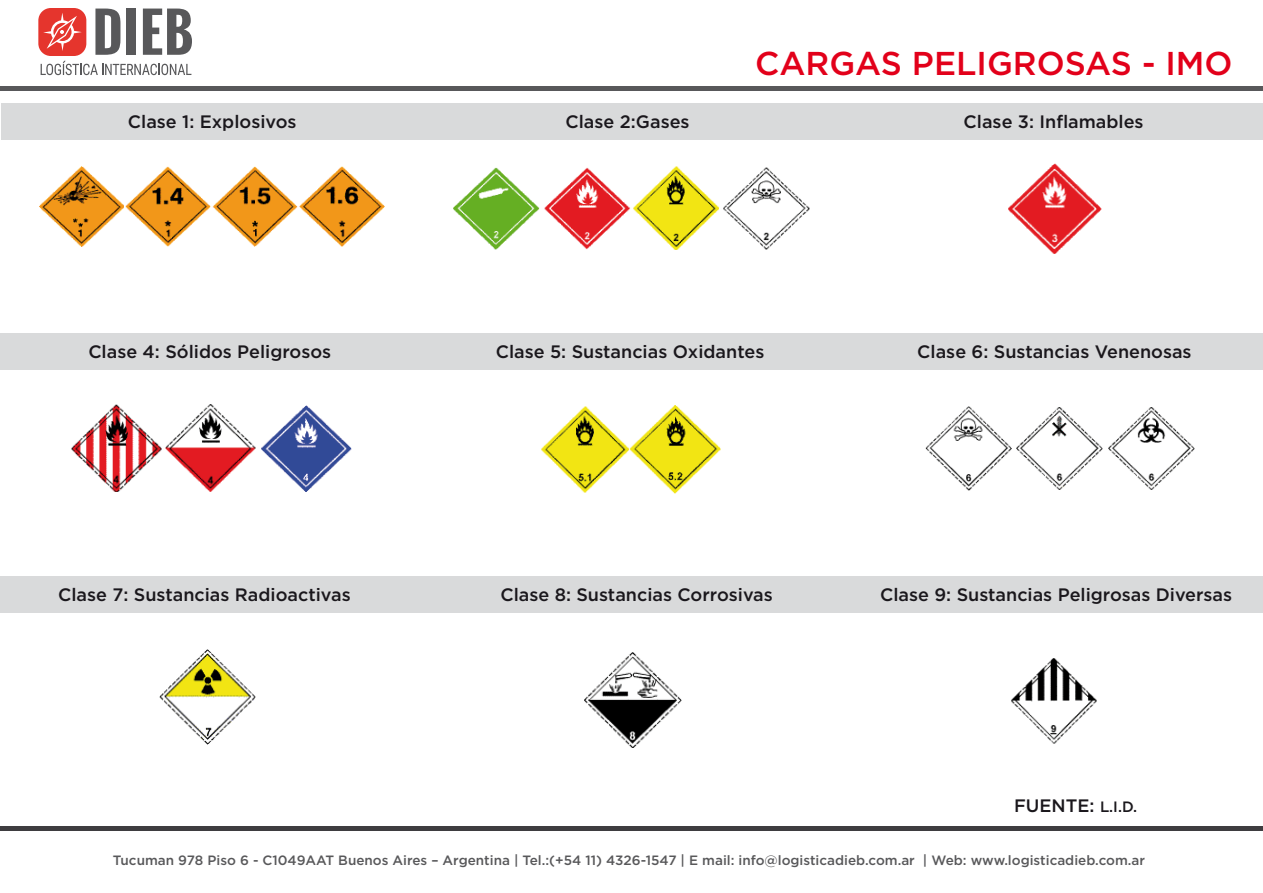
<style>
.page{position:relative;width:1263px;height:893px;background:#fff}
.page>*{position:absolute;margin:0;border:0;box-sizing:border-box;transform-origin:0 0}
.t1{font:500 33px "Gotham";color:#e2001a}
.t2{font:500 18px "Gotham";color:#1a171c}
.t3{font:500 13.5px "Gotham";color:#58585a}
.s1{font-size:15px}
</style>
<div class="page">
<div style="left:0;top:576px;width:1263px;height:36px;background:#d9dadb"></div>
<div style="left:0;top:333px;width:1263px;height:36px;background:#d9dadb"></div>
<div style="left:2px;top:104px;width:1261px;height:36px;background:#d9dadb"></div>
<div style="left:0;top:86px;width:1263px;height:5px;background:#58585a"></div>
<hr style="left:0;top:827px;width:1263px;height:4px;background:#3e3d40">
<img style="left:40px;top:167px;width:170px;height:79px">
<img style="left:213px;top:167px;width:85px;height:79px">
<img style="left:300px;top:167px;width:84px;height:80px">
<img style="left:453px;top:167px;width:86px;height:82px">
<img style="left:544px;top:167px;width:86px;height:82px">
<img style="left:633px;top:166px;width:85px;height:84px">
<img style="left:723px;top:167px;width:86px;height:82px">
<img style="left:1008px;top:164px;width:93px;height:90px">
<img style="left:71px;top:404px;width:90px;height:88px">
<img style="left:165px;top:405px;width:91px;height:87px">
<img style="left:262px;top:405px;width:89px;height:86px">
<img style="left:541px;top:405px;width:179px;height:88px">
<img style="left:925px;top:407px;width:87px;height:84px">
<img style="left:1017px;top:408px;width:85px;height:82px">
<img style="left:1108px;top:408px;width:86px;height:82px">
<img style="left:159px;top:649px;width:96px;height:96px">
<img style="left:584px;top:653px;width:97px;height:94px">
<img style="left:1011px;top:658px;width:86px;height:85px">
<svg style="left:95px;top:9px;width:25px;height:46px"></svg>
<div style="left:127px;top:9px;width:9px;height:46px;background:#58585a"></div>
<svg style="left:143px;top:9px;width:49px;height:46px"></svg>
<div style="left:38px;top:8px;width:48px;height:48px;background:#e5352d;border-radius:12px"></div>
<svg style="left:43px;top:13px;width:39px;height:38px"></svg>
<svg style="left:41px;top:61px;width:150px;height:14px"></svg>
<h1 class="t1" style="left:755px;top:42px;width:479px">CARGAS PELIGROSAS - IMO</h1>
<p class="t2" style="left:128px;top:109px;width:170px">Clase 1: Explosivos</p>
<p class="t2" style="left:565px;top:109px;width:126px">Clase 2:Gases</p>
<p class="t2" style="left:964px;top:109px;width:181px">Clase 3: Inflamables</p>
<p class="t2" style="left:88px;top:340px;width:244px">Clase 4: Sólidos Peligrosos</p>
<p class="t2" style="left:496px;top:340px;width:270px">Clase 5: Sustancias Oxidantes</p>
<p class="t2" style="left:917px;top:340px;width:276px">Clase 6: Sustancias Venenosas</p>
<p class="t2" style="left:58px;top:583px;width:294px">Clase 7: Sustancias Radioactivas</p>
<p class="t2" style="left:500px;top:583px;width:274px">Clase 8: Sustancias Corrosivas</p>
<p class="t2" style="left:880px;top:583px;width:353px">Clase 9: Sustancias Peligrosas Diversas</p>
<p class="t2" style="left:1014px;top:793px;width:125px">FUENTE: <span class="s1">L.I.D.</span></p>
<p class="t3" style="left:113px;top:851px;width:1034px">Tucuman 978 Piso 6 - C1049AAT Buenos Aires – Argentina | Tel.:(+54 11) 4326-1547 | E mail: info@logisticadieb.com.ar | Web: www.logisticadieb.com.ar</p>
</div>
